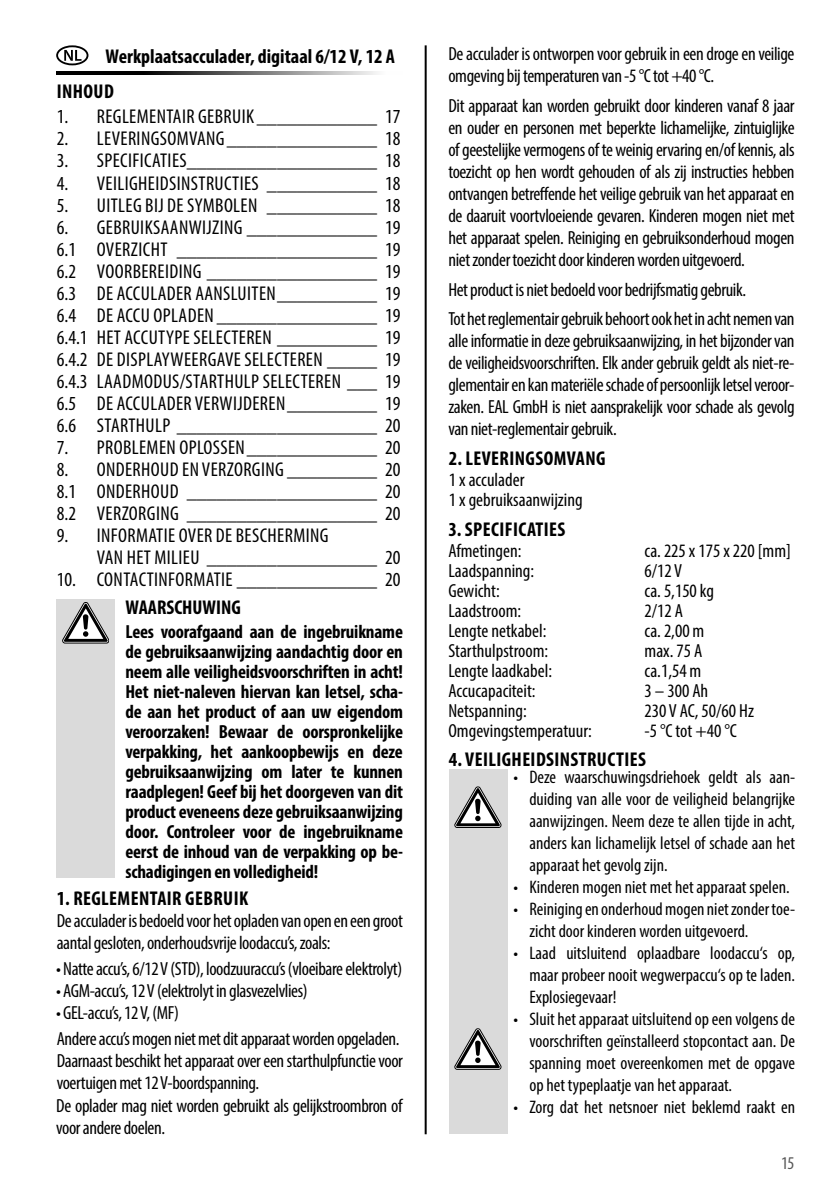
<style>
.page{position:relative;width:840px;height:1191px;background:#fff}
.page>*{position:absolute;margin:0;border:0;box-sizing:border-box;transform-origin:0 0}
.t1{font:condensed 20px/22px "Myriad Pro";letter-spacing:.02em;color:#000;text-align:justify}
.t2{font:700 condensed 20px "Myriad Pro";letter-spacing:.02em;color:#000}
.t3{font:700 condensed 20px "Myriad Pro";color:#000}
.t4{font:condensed 19px/22px "Myriad Pro";letter-spacing:-.02em;color:#000}
.t5{font:700 condensed 19px/20px "Myriad Pro";letter-spacing:-.01em;color:#000;text-align:justify}
.t6{font:condensed 19px/20px "Myriad Pro";color:#000}
.t7{font:condensed 18.2px/22px "Myriad Pro";color:#000;text-align:justify}
.t8{font:condensed 18px "Myriad Pro";color:#575757}
</style>
<div class="page">
<hr style="left:424px;top:45px;width:2px;height:1089px;background:#000">
<div style="left:57px;top:599px;width:58px;height:278px;background:#dadada"></div>
<svg style="left:62px;top:602px;width:47px;height:41px"></svg>
<svg style="left:57px;top:71px;width:320px;height:4px"></svg>
<div style="left:56px;top:45px;width:32px;height:20px;border:2px solid #000;border-radius:50%"></div>
<svg style="left:64px;top:50px;width:17px;height:11px"></svg>
<div style="left:448px;top:769px;width:59px;height:365px;background:#dadada"></div>
<svg style="left:454px;top:1028px;width:47px;height:41px"></svg>
<svg style="left:454px;top:787px;width:47px;height:40px"></svg>
<p class="t3" style="left:106px;top:44px;width:291px">Werkplaatsacculader, digitaal 6/12 V, 12 A</p>
<p class="t2" style="left:57px;top:79px;width:58px">INHOUD</p>
<p class="t1" style="left:57px;top:106px;width:345px">1. REGLEMENTAIR GEBRUIK ____________ 17</p>
<p class="t1" style="left:57px;top:128px;width:345px">2. LEVERINGSOMVANG_______________ 18</p>
<p class="t1" style="left:57px;top:150px;width:345px">3. SPECIFICATIES___________________ 18</p>
<p class="t1" style="left:57px;top:172px;width:345px">4. VEILIGHEIDSINSTRUCTIES ___________ 18</p>
<p class="t1" style="left:57px;top:194px;width:345px">5. UITLEG BIJ DE SYMBOLEN ___________ 18</p>
<p class="t1" style="left:57px;top:216px;width:345px">6. GEBRUIKSAANWIJZING _____________ 19<br>6.1 OVERZICHT ____________________ 19<br>6.2 VOORBEREIDING _________________ 19<br>6.3 DE ACCULADER AANSLUITEN__________ 19<br>6.4 DE ACCU OPLADEN ________________ 19<br>6.4.1 HET ACCUTYPE SELECTEREN __________ 19<br>6.4.2 DE DISPLAYWEERGAVE SELECTEREN _____ 19<br>6.4.3 LAADMODUS/STARTHULP SELECTEREN ___ 19<br>6.5 DE ACCULADER VERWIJDEREN_________ 19<br>6.6 STARTHULP ____________________ 20</p>
<p class="t1" style="left:57px;top:436px;width:345px">7. PROBLEMEN OPLOSSEN_____________ 20</p>
<p class="t1" style="left:57px;top:458px;width:345px">8. ONDERHOUD EN VERZORGING _________ 20<br>8.1 ONDERHOUD ___________________ 20<br>8.2 VERZORGING ___________________ 20</p>
<p class="t1" style="left:97px;top:524px;width:305px;text-indent:-40px">9. INFORMATIE OVER DE BESCHERMING<br>VAN HET MILIEU _________________ 20</p>
<p class="t1" style="left:57px;top:568px;width:345px">10. CONTACTINFORMATIE ______________ 20</p>
<p class="t3" style="left:125px;top:595px;width:117px">WAARSCHUWING</p>
<p class="t5" style="left:125px;top:621px;width:279px">Lees voorafgaand aan de ingebruikname de gebruiksaanwijzing aandachtig door en neem alle veiligheidsvoorschriften in acht!<br>Het niet-naleven hiervan kan letsel, scha&shy;de aan het product of aan uw eigendom veroorzaken! Bewaar de oorspronkelijke verpakking, het aankoopbewijs en deze gebruiksaanwijzing om later te kunnen raadplegen! Geef bij het doorgeven van dit product eveneens deze gebruiksaanwijzing door. Controleer voor de ingebruikname eerst de inhoud van de verpakking op be&shy;schadigingen en volledigheid!</p>
<p class="t2" style="left:57px;top:886px;width:193px">1. REGLEMENTAIR GEBRUIK</p>
<p class="t4" style="left:57px;top:909px;width:347px">De acculader is bedoeld voor het opladen van open en een groot aantal gesloten, onderhoudsvrije loodaccu’s, zoals:</p>
<p class="t4" style="left:56px;top:958px;width:347px">• Natte accu’s, 6/12 V (STD), loodzuuraccu’s (vloeibare elektrolyt)</p>
<p class="t4" style="left:56px;top:980px;width:253px">• AGM-accu’s, 12 V (elektrolyt in glasvezelvlies)</p>
<p class="t4" style="left:56px;top:1000px;width:345px;line-height:25.8px">• GEL-accu’s, 12 V, (MF)<br>Andere accu’s mogen niet met dit apparaat worden opgeladen.</p>
<p class="t4" style="left:56px;top:1049px;width:348px">Daarnaast beschikt het apparaat over een starthulpfunctie voor voertuigen met 12 V-boordspanning.<br>De oplader mag niet worden gebruikt als gelijkstroombron of voor andere doelen.</p>
<p class="t4" style="left:448px;top:42px;width:347px">De acculader is ontworpen voor gebruik in een droge en veilige omgeving bij temperaturen van -5 °C tot +40 °C.</p>
<p class="t4" style="left:448px;top:95px;width:347px;text-align:justify">Dit apparaat kan worden gebruikt door kinderen vanaf 8 jaar en ouder en personen met beperkte lichamelijke, zintuiglijke of geestelijke vermogens of te weinig ervaring en/of kennis, als toezicht op hen wordt gehouden of als zij instructies hebben ontvangen betreffende het veilige gebruik van het apparaat en de daaruit voortvloeiende gevaren. Kinderen mogen niet met het apparaat spelen. Reiniging en gebruiksonderhoud mogen niet zonder toezicht door kinderen worden uitgevoerd.</p>
<p class="t4" style="left:448px;top:276px;width:347px;line-height:28.4px">Het product is niet bedoeld voor bedrijfsmatig gebruik.<br>Tot het reglementair gebruik behoort ook het in acht nemen van</p>
<p class="t4" style="left:448px;top:329px;width:347px;text-align:justify">alle informatie in deze gebruiksaanwijzing, in het bijzonder van de veiligheidsvoorschriften. Elk ander gebruik geldt als niet-re&shy;glementair en kan materiële schade of persoonlijk letsel veroor&shy;zaken. EAL GmbH is niet aansprakelijk voor schade als gevolg van niet-reglementair gebruik.</p>
<p class="t2" style="left:448px;top:446px;width:158px">2. LEVERINGSOMVANG</p>
<p class="t6" style="left:448px;top:470px;width:135px">1 x acculader<br>1 x gebruiksaanwijzing</p>
<p class="t6" style="left:448px;top:540px;width:74px">Afmetingen:</p>
<p class="t6" style="left:644px;top:540px;width:148px">ca. 225 x 175 x 220 [mm]</p>
<p class="t6" style="left:448px;top:560px;width:87px">Laadspanning:</p>
<p class="t4" style="left:644px;top:559px;width:39px">6/12 V</p>
<p class="t6" style="left:448px;top:580px;width:53px">Gewicht:</p>
<p class="t4" style="left:644px;top:579px;width:71px">ca. 5,150 kg</p>
<p class="t6" style="left:448px;top:601px;width:74px">Laadstroom:</p>
<p class="t4" style="left:644px;top:600px;width:40px">2/12 A</p>
<p class="t6" style="left:448px;top:621px;width:99px">Lengte netkabel:</p>
<p class="t4" style="left:644px;top:620px;width:61px">ca. 2,00 m</p>
<p class="t6" style="left:448px;top:641px;width:101px">Starthulpstroom:</p>
<p class="t4" style="left:644px;top:640px;width:59px">max. 75 A</p>
<p class="t6" style="left:448px;top:661px;width:105px">Lengte laadkabel:</p>
<p class="t4" style="left:644px;top:660px;width:58px">ca.1,54 m</p>
<p class="t6" style="left:448px;top:681px;width:89px">Accucapaciteit:</p>
<p class="t4" style="left:644px;top:680px;width:65px">3 – 300 Ah</p>
<p class="t6" style="left:448px;top:701px;width:80px">Netspanning:</p>
<p class="t6" style="left:644px;top:701px;width:111px">230 V AC, 50/60 Hz</p>
<p class="t6" style="left:448px;top:721px;width:145px">Omgevingstemperatuur:</p>
<p class="t4" style="left:644px;top:720px;width:94px">-5 °C tot +40 °C</p>
<p class="t2" style="left:448px;top:517px;width:118px">3. SPECIFICATIES</p>
<p class="t2" style="left:448px;top:746px;width:198px">4. VEILIGHEIDSINSTRUCTIES</p>
<p class="t7" style="left:529px;top:766px;width:267px;text-indent:-16px">• Deze waarschuwingsdriehoek geldt als aan&shy;duiding van alle voor de veiligheid belangrijke aanwijzingen. Neem deze te allen tijde in acht, anders kan lichamelijk letsel of schade aan het apparaat het gevolg zijn.</p>
<p class="t7" style="left:513px;top:876px;width:277px">• Kinderen mogen niet met het apparaat spelen.</p>
<p class="t7" style="left:529px;top:898px;width:267px;text-indent:-16px">• Reiniging en onderhoud mogen niet zonder toe&shy;zicht door kinderen worden uitgevoerd.</p>
<p class="t7" style="left:529px;top:942px;width:267px;text-indent:-16px">• Laad uitsluitend oplaadbare loodaccu‘s op, maar probeer nooit wegwerpaccu‘s op te laden.<br>Explosiegevaar!</p>
<p class="t7" style="left:529px;top:1008px;width:267px;text-indent:-16px">• Sluit het apparaat uitsluitend op een volgens de voorschriften geïnstalleerd stopcontact aan. De spanning moet overeenkomen met de opgave op het typeplaatje van het apparaat.</p>
<p class="t7" style="left:513px;top:1096px;width:283px">• Zorg dat het netsnoer niet beklemd raakt en</p>
<p class="t8" style="left:780px;top:1152px;width:15px">15</p>
</div>
